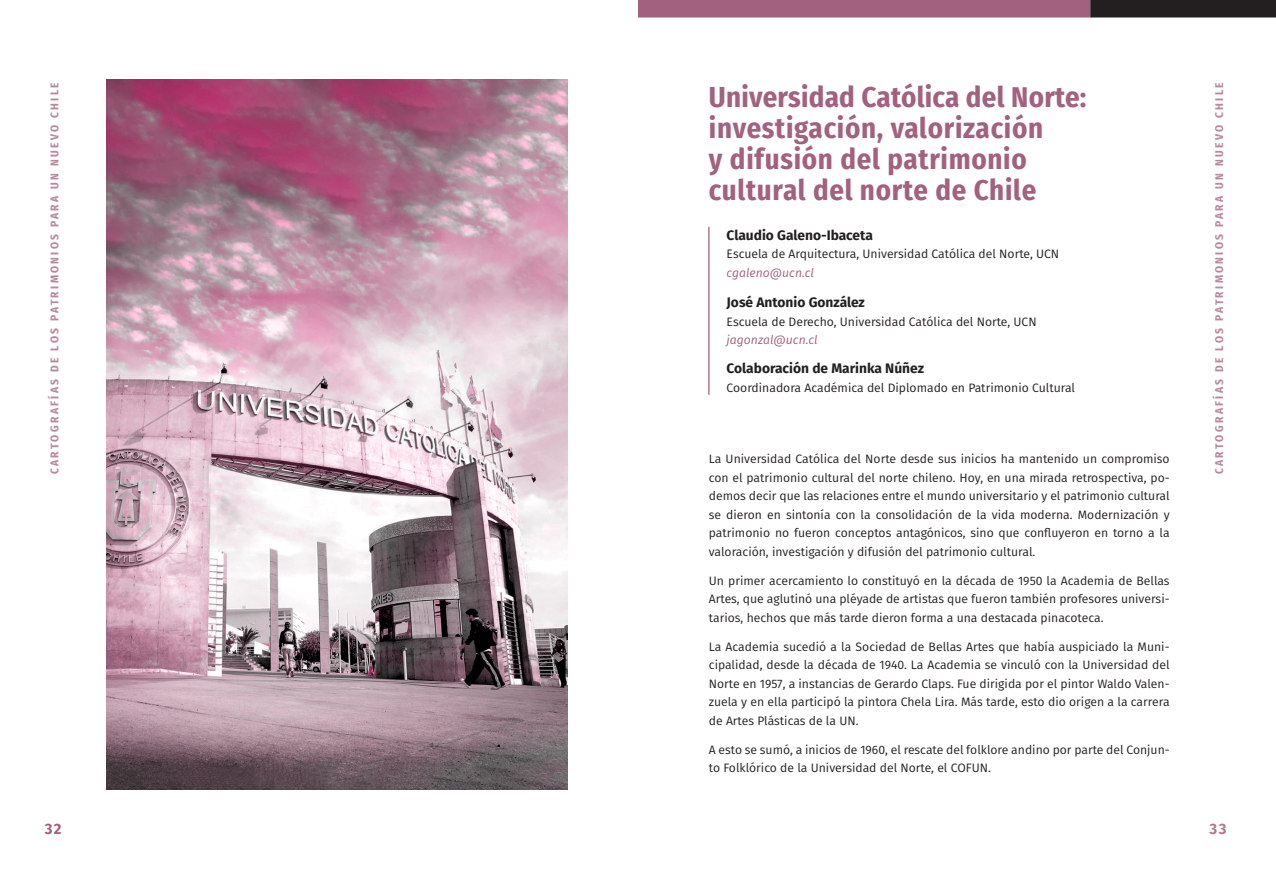
<style>
.page{position:relative;width:1276px;height:869px;background:#fff}
.page>*{position:absolute;margin:0;border:0;box-sizing:border-box;transform-origin:0 0}
.t1{font:700 28.75px/31px "Fira Sans Condensed";letter-spacing:.025em;color:#a2617e}
.t2{font:700 15px "Fira Sans";color:#a2617e}
.t3{font:700 15px "Fira Sans";color:#b07a91}
.t4{font:700 13.75px "Fira Sans";color:#231f20}
.t5{font:12.25px/18.5px "Fira Sans";color:#231f20;text-align:justify}
.t6{font:italic 12.25px "Fira Sans";color:#a2617e}
.t7{font:700 11.25px "Fira Sans Condensed";letter-spacing:.21em;color:#b8889c}
</style>
<div class="page">
<hr style="left:708px;top:227px;width:1px;height:167px;background:#a2617e">
<div style="left:638px;top:0;width:452px;height:17px;background:#a2617e"></div>
<div style="left:1090px;top:0;width:186px;height:17px;background:#231f20"></div>
<svg style="left:106px;top:80px;width:461px;height:708px"></svg>
<p class="t7" style="left:45px;top:474px;width:393px;rotate:-90deg">CARTOGRAFÍAS DE LOS PATRIMONIOS PARA UN NUEVO CHILE</p>
<p class="t7" style="left:1210px;top:474px;width:393px;rotate:-90deg">CARTOGRAFÍAS DE LOS PATRIMONIOS PARA UN NUEVO CHILE</p>
<h1 class="t1" style="left:709px;top:79px;width:379px">Universidad Católica del Norte: investigación, valorización<br>y difusión del patrimonio cultural del norte de Chile</h1>
<p class="t4" style="left:726px;top:223px;width:148px">Claudio Galeno-Ibaceta</p>
<p class="t5" style="left:726px;top:244px;width:334px">Escuela de Arquitectura, Universidad Católica del Norte, UCN</p>
<p class="t6" style="left:726px;top:263px;width:89px">cgaleno@ucn.cl</p>
<p class="t4" style="left:726px;top:291px;width:140px">José Antonio González</p>
<p class="t5" style="left:726px;top:312px;width:311px">Escuela de Derecho, Universidad Católica del Norte, UCN</p>
<p class="t6" style="left:726px;top:330px;width:93px">jagonzal@ucn.cl</p>
<p class="t4" style="left:726px;top:356px;width:199px">Colaboración de Marinka Núñez</p>
<p class="t5" style="left:726px;top:377px;width:350px">Coordinadora Académica del Diplomado en Patrimonio Cultural</p>
<p class="t5" style="left:709px;top:449px;width:462px">La Universidad Católica del Norte desde sus inicios ha mantenido un compromiso con el patrimonio cultural del norte chileno. Hoy, en una mirada retrospectiva, po&shy;demos decir que las relaciones entre el mundo universitario y el patrimonio cultural se dieron en sintonía con la consolidación de la vida moderna. Modernización y patrimonio no fueron conceptos antagónicos, sino que confluyeron en torno a la valoración, investigación y difusión del patrimonio cultural.</p>
<p class="t5" style="left:709px;top:570px;width:462px">Un primer acercamiento lo constituyó en la década de 1950 la Academia de Bellas Artes, que aglutinó una pléyade de artistas que fueron también profesores universi&shy;tarios, hechos que más tarde dieron forma a una destacada pinacoteca.</p>
<p class="t5" style="left:709px;top:636px;width:462px">La Academia sucedió a la Sociedad de Bellas Artes que había auspiciado la Muni&shy;cipalidad, desde la década de 1940. La Academia se vinculó con la Universidad del Norte en 1957, a instancias de Gerardo Claps. Fue dirigida por el pintor Waldo Valen&shy;zuela y en ella participó la pintora Chela Lira. Más tarde, esto dio origen a la carrera de Artes Plásticas de la UN.</p>
<p class="t5" style="left:709px;top:739px;width:462px">A esto se sumó, a inicios de 1960, el rescate del folklore andino por parte del Conjun&shy;to Folklórico de la Universidad del Norte, el COFUN.</p>
<p class="t2" style="left:45px;top:816px;width:18px">32</p>
<p class="t3" style="left:1209px;top:816px;width:19px">33</p>
</div>
